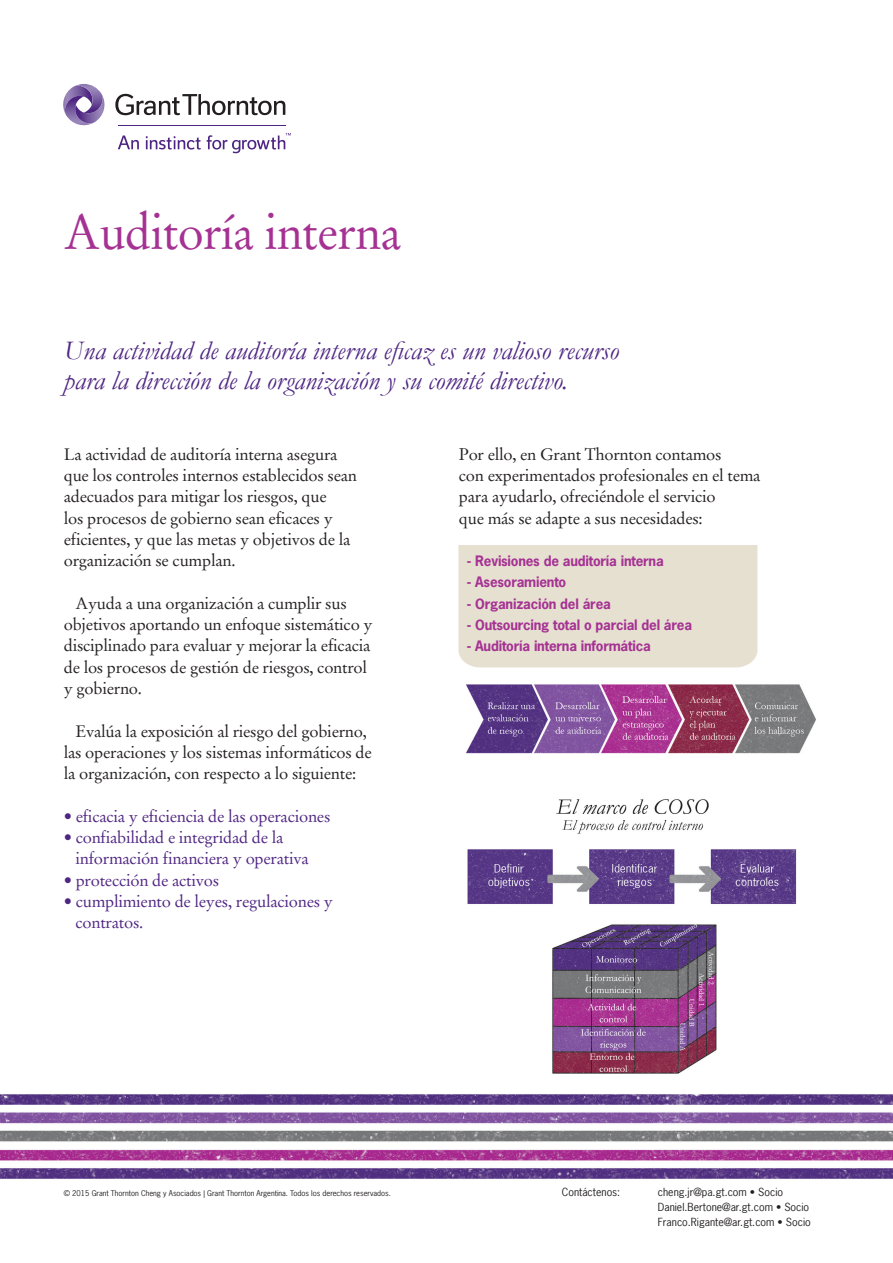
<style>
.page{position:relative;width:893px;height:1263px;background:#fff}
.page>*{position:absolute;margin:0;border:0;box-sizing:border-box;transform-origin:0 0}
.t1{font:49.5px "Stempel Garamond";letter-spacing:-.015em;color:#a53293;scale:.95 1}
.t2{font:italic 27px "Garamond";color:#4e2582}
.C_Body_copy_Indent{font:16.5px/21.3px "Stempel Garamond";letter-spacing:-.015em;color:#231f20}
.C_Body_copy_Indent-2{font:16.5px "Stempel Garamond";letter-spacing:-.015em;color:#4e2582}
.C_Body_copy_Indent-3{font:700 13.5px "News Gothic";letter-spacing:-.015em;color:#a53293}
.t3{font:10.5px "News Gothic";color:#231f20}
.t4{font:7.5px "News Gothic";color:#231f20}
</style>
<div class="page">
<div style="left:458px;top:545px;width:300px;height:123px;background:#e6e0d1"></div>
<svg style="left:115px;top:94px;width:170px;height:21px"></svg>
<svg style="left:118px;top:136px;width:21px;height:13px"></svg>
<svg style="left:146px;top:136px;width:55px;height:14px"></svg>
<svg style="left:207px;top:133px;width:84px;height:20px"></svg>
<hr style="left:118px;top:125px;width:167px;height:1px;background:#4e2582">
<svg style="left:63px;top:83px;width:42px;height:43px"></svg>
<img style="left:0;top:1094px;width:893px;height:85px">
<img style="left:467px;top:799px;width:330px;height:275px">
<img style="left:466px;top:684px;width:350px;height:70px">
<p class="t1" style="left:64px;top:202px;width:357px">Auditoría interna</p>
<p class="t2" style="left:64px;top:332px;width:557px">Una actividad de auditoría interna eficaz es un valioso recurso</p>
<p class="t2" style="left:64px;top:362px;width:505px">para la dirección de la organización y su comité directivo.</p>
<p class="C_Body_copy_Indent" style="left:64px;top:443px;width:295px">La actividad de auditoría interna asegura que los controles internos establecidos sean adecuados para mitigar los riesgos, que<br>los procesos de gobierno sean eficaces y eficientes, y que las metas y objetivos de la organización se cumplan.</p>
<p class="C_Body_copy_Indent" style="left:64px;top:592px;width:310px;text-indent:12px">Ayuda a una organización a cumplir sus objetivos aportando un enfoque sistemático y disciplinado para evaluar y mejorar la eficacia de los procesos de gestión de riesgos, control y gobierno.</p>
<p class="C_Body_copy_Indent" style="left:64px;top:720px;width:309px;text-indent:12px">Evalúa la exposición al riesgo del gobierno, las operaciones y los sistemas informáticos de la organización, con respecto a lo siguiente:</p>
<p class="C_Body_copy_Indent-2" style="left:64px;top:806px;width:268px">• eficacia y eficiencia de las operaciones</p>
<p class="C_Body_copy_Indent-2" style="left:64px;top:827px;width:221px">• confiabilidad e integridad de la</p>
<p class="C_Body_copy_Indent-2" style="left:75px;top:849px;width:235px">información financiera y operativa</p>
<p class="C_Body_copy_Indent-2" style="left:64px;top:870px;width:157px">• protección de activos</p>
<p class="C_Body_copy_Indent-2" style="left:64px;top:891px;width:271px">• cumplimiento de leyes, regulaciones y</p>
<p class="C_Body_copy_Indent-2" style="left:75px;top:913px;width:69px">contratos.</p>
<p class="C_Body_copy_Indent" style="left:459px;top:443px;width:264px">Por ello, en Grant Thornton contamos</p>
<p class="C_Body_copy_Indent" style="left:459px;top:465px;width:303px">con experimentados profesionales en el tema para ayudarlo, ofreciéndole el servicio</p>
<p class="C_Body_copy_Indent" style="left:459px;top:507px;width:245px">que más se adapte a sus necesidades:</p>
<p class="C_Body_copy_Indent-3" style="left:467px;top:552px;width:198px">- Revisiones de auditoría interna</p>
<p class="C_Body_copy_Indent-3" style="left:467px;top:573px;width:101px">- Asesoramiento</p>
<p class="C_Body_copy_Indent-3" style="left:467px;top:595px;width:145px">- Organización del área</p>
<p class="C_Body_copy_Indent-3" style="left:467px;top:616px;width:227px">- Outsourcing total o parcial del área</p>
<p class="C_Body_copy_Indent-3" style="left:467px;top:637px;width:185px">- Auditoría interna informática</p>
<p class="t4" style="left:64px;top:1188px;width:329px">© 2015 Grant Thornton Cheng y Asociados | Grant Thornton Argentina. Todos los derechos reservados.</p>
<p class="t3" style="left:562px;top:1185px;width:60px">Contáctenos:</p>
<p class="t3" style="left:658px;top:1185px;width:127px">cheng.jr@pa.gt.com • Socio</p>
<p class="t3" style="left:658px;top:1200px;width:153px">Daniel.Bertone@ar.gt.com • Socio</p>
<p class="t3" style="left:658px;top:1215px;width:154px">Franco.Rigante@ar.gt.com • Socio</p>
</div>
